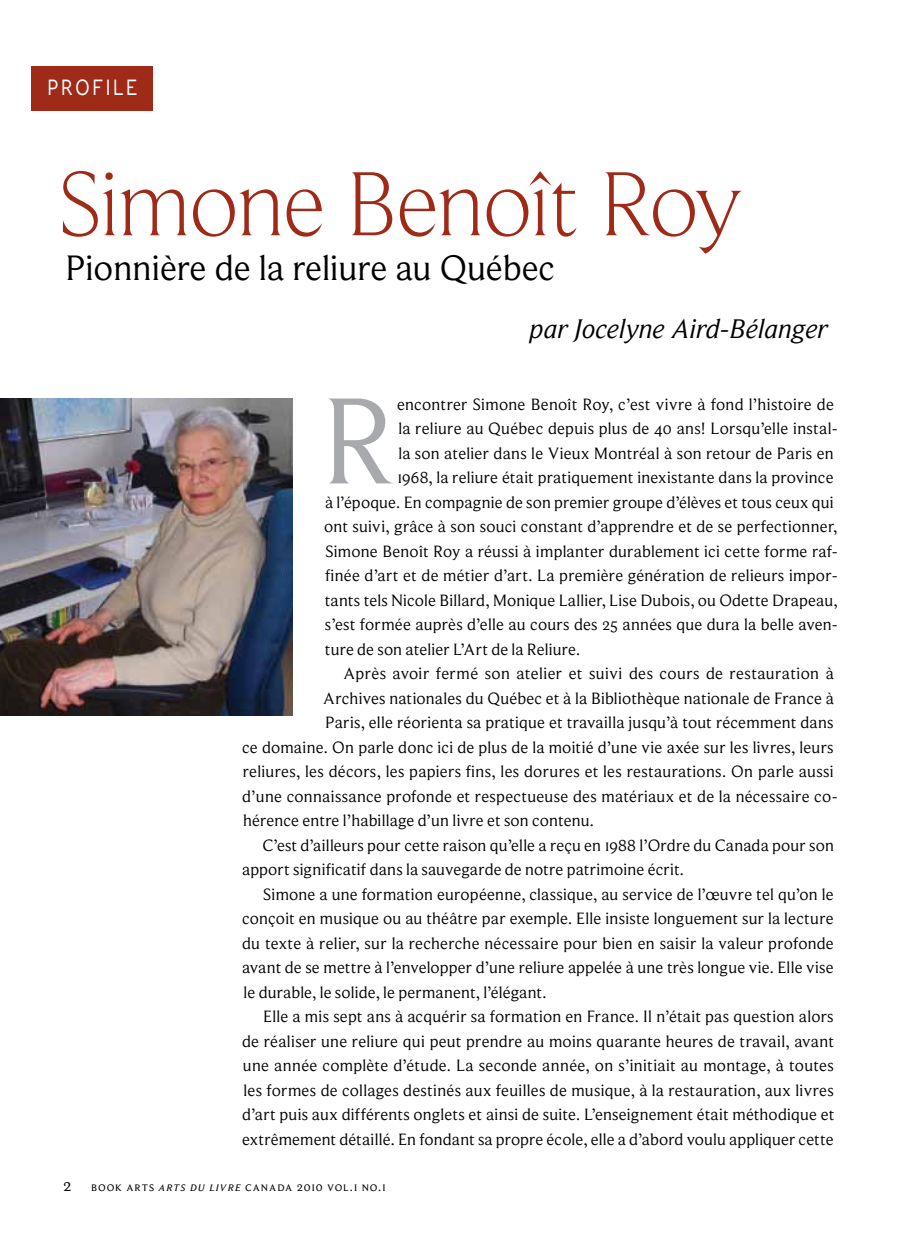
<style>
.page{position:relative;width:898px;height:1260px;background:#fff}
.page>*{position:absolute;margin:0;border:0;box-sizing:border-box;transform-origin:0 0}
.t1{font:127.4px "Beaufort Pro";color:#a7a9ac}
.t2{font:300 94.5px "Beaufort Pro";letter-spacing:-.03em;color:#a02a18}
.t3{font:36.75px "Beaufort Pro";color:#000}
.t4{font:29.75px "Figgins Sans";color:#fff;scale:.8 1}
.t5{font:italic 28px "Beaufort Pro";color:#000}
.t6{font:17.15px "Beaufort Pro";letter-spacing:.015em;color:#000}
.t7{font:13.12px "Beaufort Pro";letter-spacing:.07em;color:#000}
.s1{font-size:17.5px}
.s2{font-style:italic}
</style>
<div class="page">
<div style="left:32px;top:66px;width:121px;height:44px;background:#a02a18"></div>
<img style="left:0;top:399px;width:292px;height:317px">
<h3 class="t4" style="left:47px;top:67px;width:114px">profile</h3>
<h2 class="t2" style="left:58px;top:151px;width:686px">Simone Benoît Roy</h2>
<h3 class="t3" style="left:65px;top:247px;width:491px">Pionnière de la reliure au Québec</h3>
<h3 class="t5" style="left:529px;top:313px;width:300px">par Jocelyne Aird-Bélanger</h3>
<h1 class="t1" style="left:321px;top:369px;width:77px">R</h1>
<p class="t6" style="left:397px;top:395px;width:438px">encontrer Simone Benoît Roy, c’est vivre à fond l’histoire de</p>
<p class="t6" style="left:398px;top:419px;width:441px">la reliure au Québec depuis plus de 40 ans! Lorsqu’elle instal-</p>
<p class="t6" style="left:398px;top:444px;width:437px">la son atelier dans le Vieux Montréal à son retour de Paris en</p>
<p class="t6" style="left:397px;top:468px;width:437px">1968, la reliure était pratiquement inexistante dans la province</p>
<p class="t6" style="left:325px;top:493px;width:510px">à l’époque. En compagnie de son premier groupe d’élèves et tous ceux qui</p>
<p class="t6" style="left:324px;top:517px;width:515px">ont suivi, grâce à son souci constant d’apprendre et de se perfectionner,</p>
<p class="t6" style="left:325px;top:542px;width:514px">Simone Benoît Roy a réussi à implanter durablement ici cette forme raf-</p>
<p class="t6" style="left:325px;top:566px;width:514px">finée d’art et de métier d’art. La première génération de relieurs impor-</p>
<p class="t6" style="left:325px;top:591px;width:514px">tants tels Nicole Billard, Monique Lallier, Lise Dubois, ou Odette Drapeau,</p>
<p class="t6" style="left:325px;top:615px;width:515px">s’est formée auprès d’elle au cours des 25 années que dura la belle aven-</p>
<p class="t6" style="left:325px;top:640px;width:257px">ture de son atelier L’Art de la Reliure.</p>
<p class="t6" style="left:343px;top:664px;width:492px">Après avoir fermé son atelier et suivi des cours de restauration à</p>
<p class="t6" style="left:323px;top:689px;width:512px">Archives nationales du Québec et à la Bibliothèque nationale de France à</p>
<p class="t6" style="left:325px;top:713px;width:510px">Paris, elle réorienta sa pratique et travailla jusqu’à tout récemment dans</p>
<p class="t6" style="left:242px;top:738px;width:593px">ce domaine. On parle donc ici de plus de la moitié d’une vie axée sur les livres, leurs</p>
<p class="t6" style="left:243px;top:762px;width:592px">reliures, les décors, les papiers fins, les dorures et les restaurations. On parle aussi</p>
<p class="t6" style="left:242px;top:787px;width:597px">d’une connaissance profonde et respectueuse des matériaux et de la nécessaire co-</p>
<p class="t6" style="left:243px;top:811px;width:352px">hérence entre l’habillage d’un livre et son contenu.</p>
<p class="t6" style="left:262px;top:836px;width:573px">C’est d’ailleurs pour cette raison qu’elle a reçu en 1988 l’Ordre du Canada pour son</p>
<p class="t6" style="left:242px;top:860px;width:443px">apport significatif dans la sauvegarde de notre patrimoine écrit.</p>
<p class="t6" style="left:263px;top:885px;width:572px">Simone a une formation européenne, classique, au service de l’œuvre tel qu’on le</p>
<p class="t6" style="left:242px;top:909px;width:593px">conçoit en musique ou au théâtre par exemple. Elle insiste longuement sur la lecture</p>
<p class="t6" style="left:242px;top:934px;width:593px">du texte à relier, sur la recherche nécessaire pour bien en saisir la valeur profonde</p>
<p class="t6" style="left:242px;top:958px;width:593px">avant de se mettre à l’envelopper d’une reliure appelée à une très longue vie. Elle vise</p>
<p class="t6" style="left:243px;top:983px;width:304px">le durable, le solide, le permanent, l’élégant.</p>
<p class="t6" style="left:263px;top:1007px;width:572px">Elle a mis sept ans à acquérir sa formation en France. Il n’était pas question alors</p>
<p class="t6" style="left:242px;top:1032px;width:593px">de réaliser une reliure qui peut prendre au moins quarante heures de travail, avant</p>
<p class="t6" style="left:243px;top:1056px;width:592px">une année complète d’étude. La seconde année, on s’initiait au montage, à toutes</p>
<p class="t6" style="left:243px;top:1081px;width:591px">les formes de collages destinés aux feuilles de musique, à la restauration, aux livres</p>
<p class="t6" style="left:242px;top:1105px;width:593px">d’art puis aux différents onglets et ainsi de suite. L’enseignement était méthodique et</p>
<p class="t6" style="left:242px;top:1130px;width:593px">extrêmement détaillé. En fondant sa propre école, elle a d’abord voulu appliquer cette</p>
<p class="t7" style="left:63px;top:1179px;width:324px"><span class="s1">2</span> book arts <span class="s2">arts du livre</span> canada 2010 vol.1 no.1</p>
</div>
